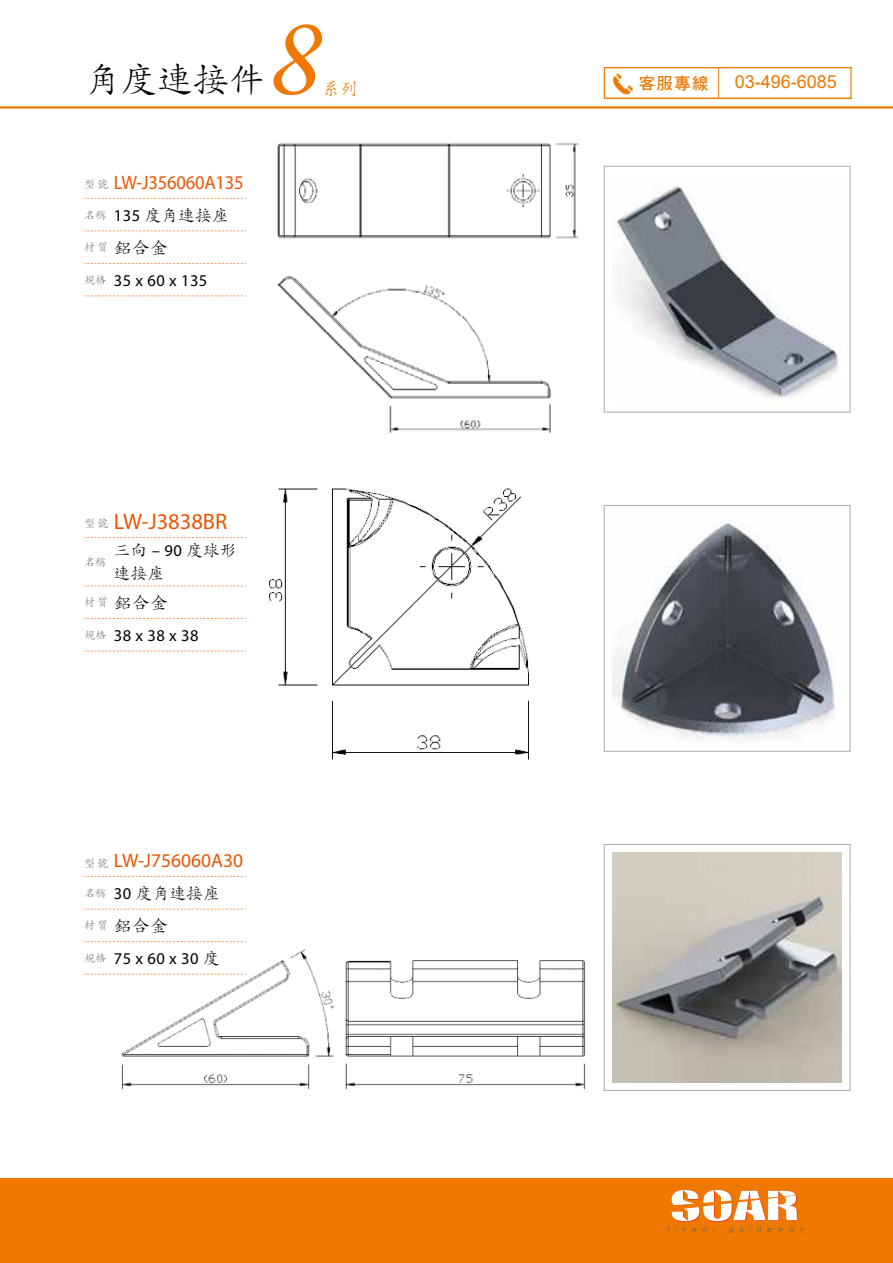
<style>
.page{position:relative;width:893px;height:1263px;background:#fff}
.page>*{position:absolute;margin:0;border:0;box-sizing:border-box;transform-origin:0 0}
.t1{font:108px "Garamond Premr Pro Med It";color:#ee7800}
.t2{font:36px "DF Kai Shu Std W3";color:#000}
.t3{font:22.5px "Myriad Pro";color:#ea5504}
.t4{font:19.5px "Myriad Pro";letter-spacing:-.01em;color:#ea5504;scale:.95 1}
.t5{font:19.5px "Myriad Pro";letter-spacing:-.01em;color:#ea5504}
.t6{font:18px "DF Kai Shu Std W3";color:#000}
.t7{font:18px "Arial";color:#ee7800}
.t8{font:18px "DF Kai Shu Std W3";color:#ee7800}
.t9{font:16.5px "Myriad Pro";letter-spacing:.025em;color:#000}
.t10{font:16.5px/23.5px "DF Kai Shu Std W3";letter-spacing:.025em;color:#000}
.t11{font:16.5px "DF Hei Std W7";color:#ee7800}
.t12{font:11.25px "DF Kai Shu Std W3";color:#727171}
.s1{font-family:"DF Kai Shu Std W3";font-size:11.25px;color:#727171}
.s2{font-size:11.25px;color:#727171}
.s3{font-family:"Myriad Pro"}
.s4{font-family:"DF Kai Shu Std W3"}
</style>
<div class="page">
<div style="left:0;top:1178px;width:893px;height:85px;background:#ee7800"></div>
<hr style="left:0;top:106px;width:893px;height:3px;background:#ee7800">
<svg style="left:668px;top:1190px;width:136px;height:43px"></svg>
<img style="left:613px;top:69px;width:107px;height:28px">
<div style="left:604px;top:67px;width:248px;height:32px;border:1px solid #ee7800"></div>
<svg style="left:84px;top:198px;width:162px;height:1px"></svg>
<svg style="left:84px;top:230px;width:162px;height:1px"></svg>
<svg style="left:84px;top:263px;width:162px;height:1px"></svg>
<svg style="left:84px;top:295px;width:162px;height:1px"></svg>
<svg style="left:84px;top:537px;width:162px;height:1px"></svg>
<svg style="left:84px;top:586px;width:162px;height:1px"></svg>
<svg style="left:84px;top:618px;width:162px;height:1px"></svg>
<svg style="left:84px;top:651px;width:162px;height:1px"></svg>
<div style="left:604px;top:844px;width:246px;height:247px;border:1px solid #aaabab"></div>
<img style="left:612px;top:853px;width:230px;height:229px">
<div style="left:604px;top:505px;width:246px;height:247px;border:1px solid #aaabab"></div>
<img style="left:612px;top:523px;width:223px;height:218px">
<div style="left:604px;top:166px;width:246px;height:246px;border:1px solid #aaabab"></div>
<img style="left:617px;top:185px;width:222px;height:219px">
<img style="left:105px;top:942px;width:480px;height:148px">
<img style="left:269px;top:488px;width:260px;height:272px">
<img style="left:277px;top:143px;width:302px;height:291px">
<svg style="left:84px;top:876px;width:162px;height:1px"></svg>
<svg style="left:84px;top:909px;width:162px;height:1px"></svg>
<svg style="left:84px;top:941px;width:162px;height:1px"></svg>
<svg style="left:84px;top:974px;width:162px;height:1px"></svg>
<h2 class="t2" style="left:85px;top:59px;width:181px">角度連接件</h2>
<h1 class="t1" style="left:269px;top:-8px;width:54px">8</h1>
<p class="t8" style="left:322px;top:79px;width:37px">系列</p>
<p class="t4" style="left:84px;top:170px;width:169px"><span class="s1">型號</span> LW-J356060A135</p>
<p class="t10" style="left:84px;top:203px;width:146px"><span class="s2">名稱</span> <span class="s3">135</span> 度角連接座</p>
<p class="t6" style="left:84px;top:237px;width:85px"><span class="s2">材質</span>鋁合金</p>
<p class="t9" style="left:84px;top:270px;width:125px"><span class="s1">規格</span> 35 x 60 x 135</p>
<h3 class="t3" style="left:84px;top:508px;width:145px"><span class="s1">型號</span> LW-J3838BR</h3>
<p class="t12" style="left:84px;top:556px;width:24px">名稱</p>
<p class="t10" style="left:114px;top:538px;width:124px">三向 <span class="s3">– 90</span> 度球形連接座</p>
<p class="t6" style="left:84px;top:593px;width:85px"><span class="s2">材質</span>鋁合金</p>
<p class="t9" style="left:84px;top:625px;width:116px"><span class="s1">規格</span> 38 x 38 x 38</p>
<p class="t5" style="left:84px;top:849px;width:160px"><span class="s1">型號</span> LW-J756060A30</p>
<p class="t10" style="left:84px;top:881px;width:137px"><span class="s2">名稱</span> <span class="s3">30</span> 度角連接座</p>
<p class="t6" style="left:84px;top:916px;width:85px"><span class="s2">材質</span>鋁合金</p>
<p class="t9" style="left:84px;top:948px;width:137px"><span class="s1">規格</span> 75 x 60 x 30 <span class="s4">度</span></p>
<p class="t11" style="left:639px;top:74px;width:71px">客服專線</p>
<p class="t7" style="left:735px;top:69px;width:104px">03-496-6085</p>
</div>
